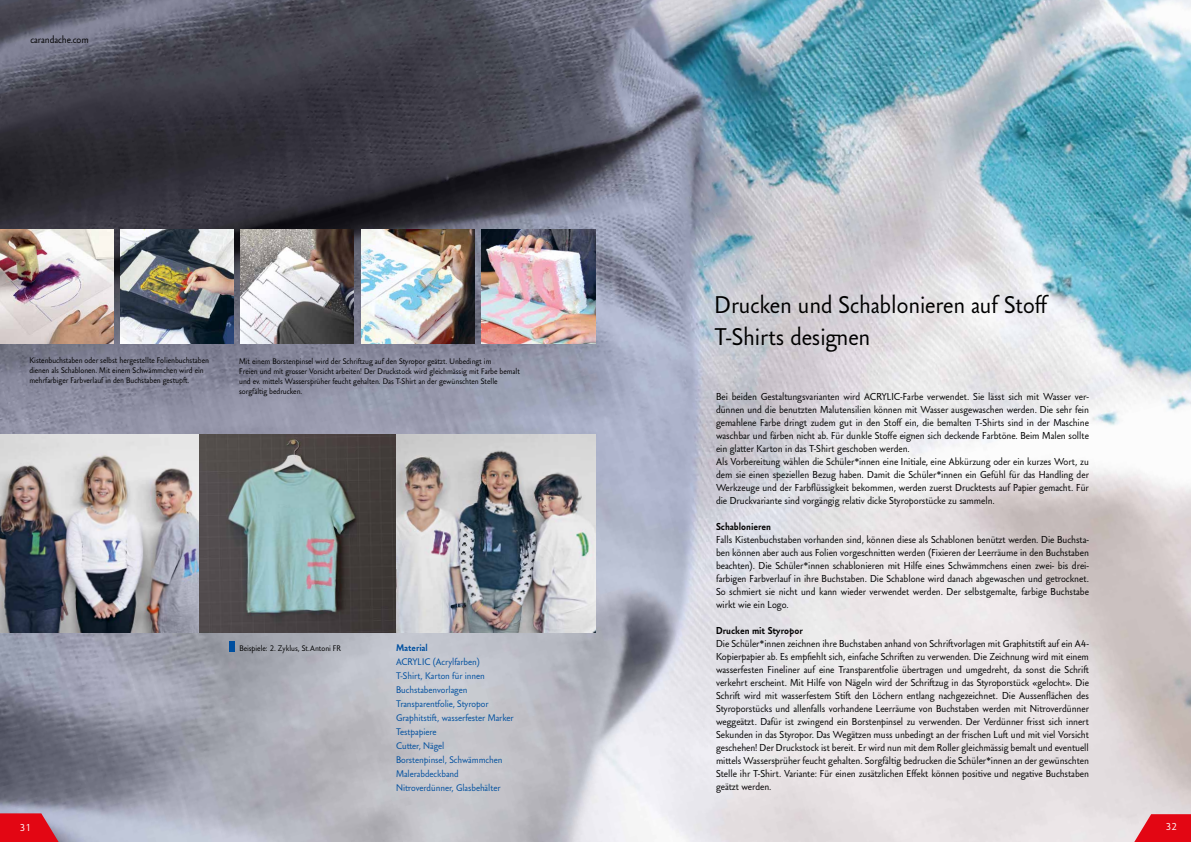
<style>
.page{position:relative;width:1191px;height:842px;background:#fff}
.page>*{position:absolute;margin:0;border:0;box-sizing:border-box;transform-origin:0 0}
.t1{font:24px/32px "Carandache Sans";color:#000}
.t2{font:10px/13px "Carandache Sans";color:#000;text-align:justify}
.t3{font:900 10px "Carandache Sans";color:#000}
.t4{font:10px "Carandache Sans";color:#fff}
.t5{font:9.5px/14px "Carandache Sans";color:#004f9f}
.t6{font:900 9.5px "Carandache Sans";color:#004f9f}
.t7{font:8px/10px "Carandache Sans";color:#000}
</style>
<div class="page">
<img style="left:0;top:0;width:1191px;height:842px">
<img style="left:0;top:434px;width:595px;height:198px">
<img style="left:481px;top:230px;width:114px;height:113px">
<img style="left:240px;top:230px;width:114px;height:113px">
<img style="left:361px;top:230px;width:113px;height:113px">
<img style="left:120px;top:230px;width:114px;height:113px">
<img style="left:0;top:230px;width:113px;height:113px">
<svg style="left:0;top:813px;width:59px;height:29px;background:#da2230"></svg>
<svg style="left:1134px;top:814px;width:57px;height:28px;background:#e32834"></svg>
<div style="left:230px;top:641px;width:5px;height:10px;background:#004f9f"></div>
<p class="t2" style="left:30px;top:33px;width:60px">carandache.com</p>
<p class="t7" style="left:29px;top:355px;width:181px">Kistenbuchstaben oder selbst hergestellte Folienbuchstaben dienen als Schablonen. Mit einem Schwämmchen wird ein mehrfarbiger Farbverlauf in den Buchstaben gestupft.</p>
<p class="t7" style="left:239px;top:356px;width:282px">Mit einem Borstenpinsel wird der Schriftzug auf den Styropor geätzt. Unbedingt im<br>Freien und mit grosser Vorsicht arbeiten! Der Druckstock wird gleichmässig mit Farbe bemalt und ev. mittels Wassersprüher feucht gehalten. Das T-Shirt an der gewünschten Stelle sorgfältig bedrucken.</p>
<p class="t7" style="left:239px;top:643px;width:103px">Beispiele: 2. Zyklus, St.Antoni FR</p>
<p class="t6" style="left:396px;top:641px;width:33px">Material</p>
<p class="t5" style="left:396px;top:654px;width:119px">ACRYLIC (Acrylfarben)<br>T-Shirt, Karton für innen<br>Buchstabenvorlagen<br>Transparentfolie, Styropor<br>Graphitstift, wasserfester Marker<br>Testpapiere<br>Cutter, Nägel<br>Borstenpinsel, Schwämmchen<br>Malerabdeckband<br>Nitroverdünner, Glasbehälter</p>
<h1 class="t1" style="left:714px;top:289px;width:335px">Drucken und Schablonieren auf Stoff<br>T-Shirts designen</h1>
<p class="t2" style="left:716px;top:390px;width:374px;text-align:left">Bei beiden Gestaltungsvarianten wird ACRYLIC-Farbe verwendet. Sie lässt sich mit Wasser ver&shy;dünnen und die benutzten Malutensilien können mit Wasser ausgewaschen werden. Die sehr fein gemahlene Farbe dringt zudem gut in den Stoff ein, die bemalten T-Shirts sind in der Maschine waschbar und färben nicht ab. Für dunkle Stoffe eignen sich deckende Farbtöne. Beim Malen sollte ein glatter Karton in das T-Shirt geschoben werden.<br>Als Vorbereitung wählen die Schüler*innen eine Initiale, eine Abkürzung oder ein kurzes Wort, zu dem sie einen speziellen Bezug haben. Damit die Schüler*innen ein Gefühl für das Handling der Werkzeuge und der Farbflüssigkeit bekommen, werden zuerst Drucktests auf Papier gemacht. Für die Druckvariante sind vorgängig relativ dicke Styroporstücke zu sammeln.</p>
<p class="t3" style="left:716px;top:519px;width:56px">Schablonieren</p>
<p class="t2" style="left:716px;top:533px;width:374px">Falls Kistenbuchstaben vorhanden sind, können diese als Schablonen benützt werden. Die Buchsta&shy;ben können aber auch aus Folien vorgeschnitten werden (Fixieren der Leerräume in den Buchstaben beachten). Die Schüler*innen schablonieren mit Hilfe eines Schwämmchens einen zwei- bis drei&shy;farbigen Farbverlauf in ihre Buchstaben. Die Schablone wird danach abgewaschen und getrocknet.<br>So schmiert sie nicht und kann wieder verwendet werden. Der selbstgemalte, farbige Buchstabe wirkt wie ein Logo.</p>
<p class="t3" style="left:716px;top:623px;width:88px">Drucken mit Styropor</p>
<p class="t2" style="left:716px;top:637px;width:374px">Die Schüler*innen zeichnen ihre Buchstaben anhand von Schriftvorlagen mit Graphitstift auf ein A4- Kopierpapier ab. Es empfiehlt sich, einfache Schriften zu verwenden. Die Zeichnung wird mit einem wasserfesten Fineliner auf eine Transparentfolie übertragen und umgedreht, da sonst die Schrift verkehrt erscheint. Mit Hilfe von Nägeln wird der Schriftzug in das Styroporstück «gelocht». Die Schrift wird mit wasserfestem Stift den Löchern entlang nachgezeichnet. Die Aussenflächen des Styroporstücks und allenfalls vorhandene Leerräume von Buchstaben werden mit Nitroverdünner weggeätzt. Dafür ist zwingend ein Borstenpinsel zu verwenden. Der Verdünner frisst sich innert Sekunden in das Styropor. Das Wegätzen muss unbedingt an der frischen Luft und mit viel Vorsicht geschehen! Der Druckstock ist bereit. Er wird nun mit dem Roller gleichmässig bemalt und eventuell mittels Wassersprüher feucht gehalten. Sorgfältig bedrucken die Schüler*innen an der gewünschten Stelle ihr T-Shirt. Variante: Für einen zusätzlichen Effekt können positive und negative Buchstaben geätzt werden.</p>
<p class="t4" style="left:20px;top:822px;width:12px">31</p>
<p class="t4" style="left:1165px;top:821px;width:12px">32</p>
</div>
